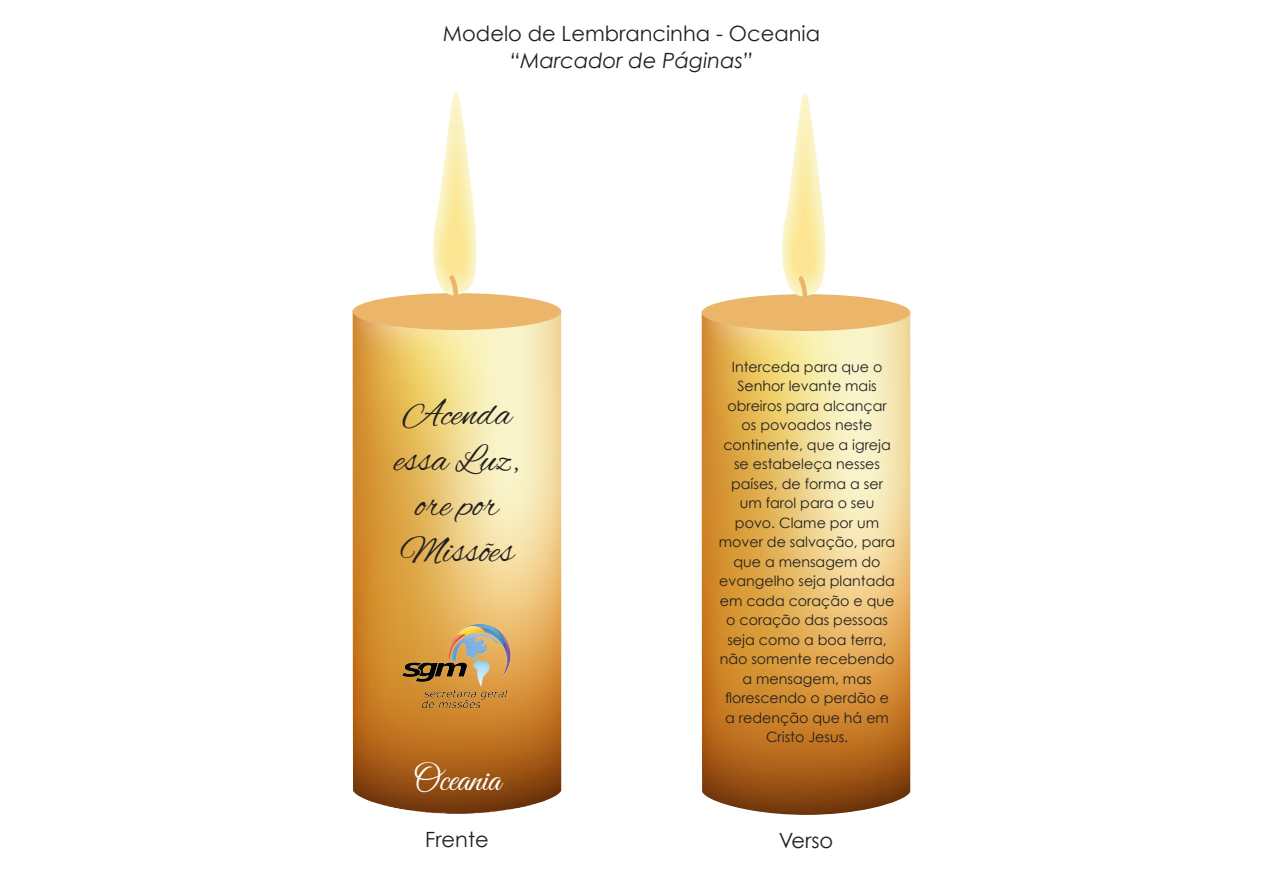
<style>
.page{position:relative;width:1263px;height:893px;background:#fff}
.page>*{position:absolute;margin:0;border:0;box-sizing:border-box;transform-origin:0 0}
.t1{font:38.1px/45.8px "Alex Brush";color:#231f20;text-align:center}
.t2{font:36px "Great Vibes";color:#fff}
.t3{font:21px "Century Gothic";color:#231f20}
.t4{font:italic 21px "Century Gothic";color:#231f20}
.t5{font:14.25px/19.5px "Century Gothic";color:#231f20;text-align:center}
</style>
<div class="page">
<img style="left:353px;top:330px;width:208px;height:484px">
<svg style="left:353px;top:92px;width:208px;height:238px"></svg>
<img style="left:702px;top:331px;width:208px;height:484px">
<svg style="left:702px;top:93px;width:208px;height:238px"></svg>
<img style="left:401px;top:622px;width:112px;height:87px">
<p class="t3" style="left:443px;top:20px;width:379px">Modelo de Lembrancinha - Oceania</p>
<p class="t4" style="left:510px;top:46px;width:245px">“Marcador de Páginas”</p>
<p class="t1" style="left:395px;top:393px;width:125px">Acenda essa Luz, ore por<br>Missões</p>
<p class="t2" style="left:413px;top:760px;width:89px">Oceania</p>
<p class="t3" style="left:425px;top:826px;width:65px">Frente</p>
<p class="t5" style="left:719px;top:357px;width:178px">Interceda para que o<br>Senhor levante mais obreiros para alcançar os povoados neste continente, que a igreja se estabeleça nesses países, de forma a ser um farol para o seu povo. Clame por um mover de salvação, para que a mensagem do evangelho seja plantada em cada coração e que o coração das pessoas seja como a boa terra, não somente recebendo a mensagem, mas florescendo o perdão e a redenção que há em<br>Cristo Jesus.</p>
<p class="t3" style="left:779px;top:827px;width:56px">Verso</p>
</div>
